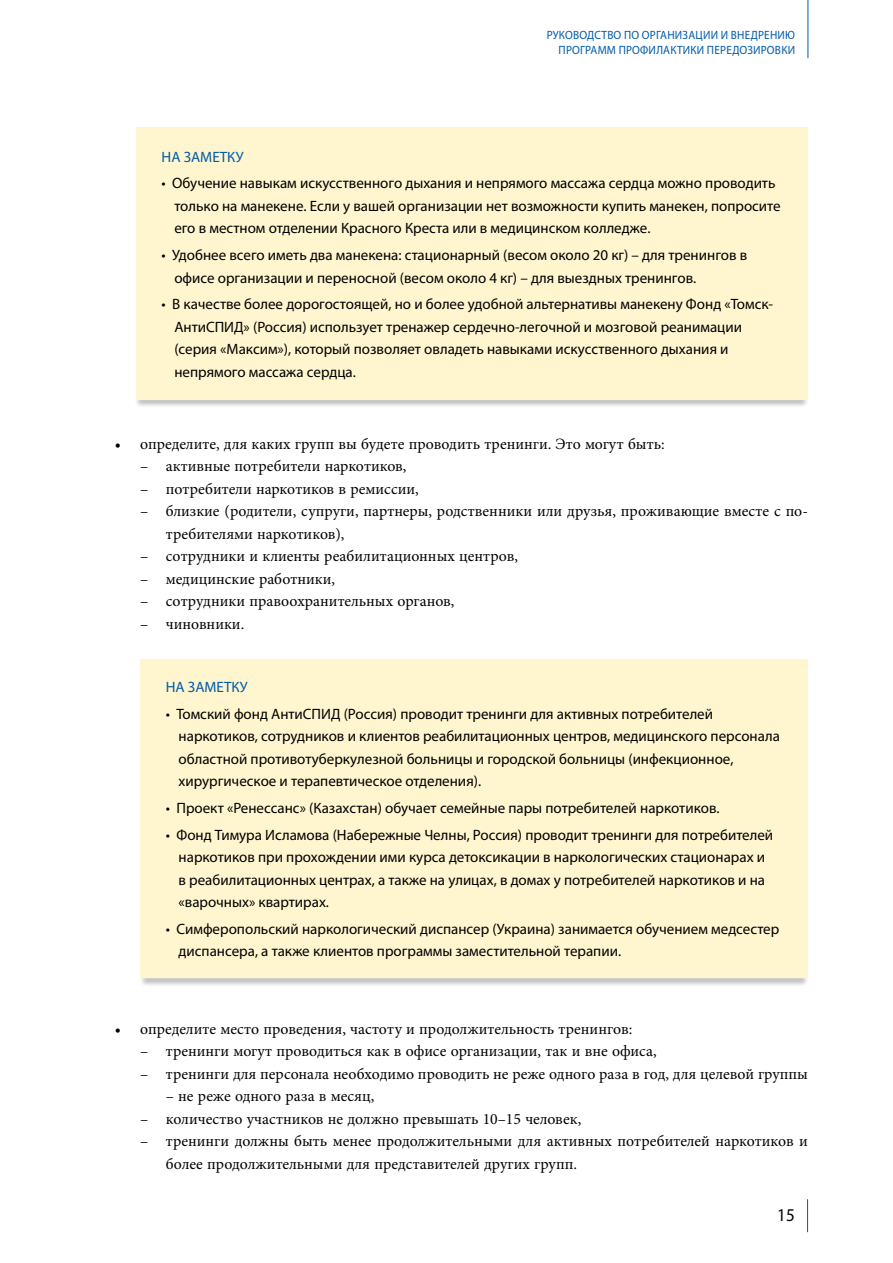
<style>
.page{position:relative;width:893px;height:1263px;background:#fff}
.page>*{position:absolute;margin:0;border:0;box-sizing:border-box;transform-origin:0 0}
.t1{font:18px "Myriad Pro";color:#000;scale:.95 1}
.t2{font:15.75px/22.5px "Minion Pro";color:#000}
.t3{font:15px/22.5px "Myriad Pro";color:#000}
.t4{font:15px "Myriad Pro";color:#005ba9}
.t5{font:12px/15px "Myriad Pro";letter-spacing:.02em;color:#005ba9;text-align:right;scale:.94 1}
</style>
<div class="page">
<hr style="left:807px;top:0;width:1px;height:58px;background:#005ba9">
<hr style="left:807px;top:1199px;width:1px;height:33px;background:#005ba9">
<div style="left:139px;top:973px;width:676px;height:20px;background:#000;opacity:.3"></div>
<div style="left:140px;top:659px;width:668px;height:319px;background:#fff5cf"></div>
<div style="left:134px;top:394px;width:681px;height:20px;background:#000;opacity:.3"></div>
<div style="left:136px;top:128px;width:672px;height:272px;background:#fff5cf"></div>
<p class="t5" style="left:547px;top:27px;width:266px">Руководство по организации и внедрению программ профилактики передозировки</p>
<p class="t4" style="left:162px;top:147px;width:49px">НА ЗАМЕТКУ</p>
<p class="t3" style="left:174px;top:172px;width:608px;text-indent:-13px">• Обучение навыкам искусственного дыхания и непрямого массажа сердца можно проводить только на манекене. Если у вашей организации нет возможности купить манекен, попросите его в местном отделении Красного Креста или в медицинском колледже.</p>
<p class="t3" style="left:174px;top:244px;width:574px;text-indent:-13px">• Удобнее всего иметь два манекена: стационарный (весом около 20 кг) – для тренингов в офисе организации и переносной (весом около 4 кг) – для выездных тренингов.</p>
<p class="t3" style="left:174px;top:293px;width:600px;text-indent:-13px">• В качестве более дорогостоящей, но и более удобной альтернативы манекену Фонд «Томск-<br>АнтиСПИ</p>
<p class="t3" style="left:174px;top:315px;width:569px;text-indent:60px">Д» (Россия) использует тренажер сердечно-легочной и мозговой реанимации (серия «Максим»), который позволяет овладеть навыками искусственного дыхания и непрямого массажа сердца.</p>
<p class="t2" style="left:115px;top:432px;width:551px">• определите, для каких групп вы будете проводить тренинги. Это могут быть:</p>
<p class="t2" style="left:140px;top:455px;width:268px">– активные потребители наркотиков,</p>
<p class="t2" style="left:140px;top:477px;width:280px">– потребители наркотиков в ремиссии,</p>
<p class="t2" style="left:166px;top:500px;width:644px;text-indent:-26px">– близкие (родители, супруги, партнеры, родственники или друзья, проживающие вместе с по&shy;требителями наркотиков),</p>
<p class="t2" style="left:140px;top:545px;width:379px">– сотрудники и клиенты реабилитационных центров,</p>
<p class="t2" style="left:140px;top:567px;width:196px">– медицинские работники,</p>
<p class="t2" style="left:140px;top:590px;width:316px">– сотрудники правоохранительных органов,</p>
<p class="t2" style="left:140px;top:612px;width:105px">– чиновники.</p>
<p class="t4" style="left:166px;top:678px;width:49px">НА ЗАМЕТКУ</p>
<p class="t3" style="left:179px;top:702px;width:603px;text-indent:-13px">• Томский фонд АнтиСПИД (Россия) проводит тренинги для активных потребителей наркотиков, сотрудников и клиентов реабилитационных центров, медицинского персонала областной противотуберкулезной больницы и городской больницы (инфекционное, хирургическое и терапевтическое отделения).</p>
<p class="t3" style="left:166px;top:796px;width:555px">• Проект «Ренессанс» (Казахстан) обучает семейные пары потребителей наркотиков.</p>
<p class="t3" style="left:179px;top:823px;width:596px;text-indent:-13px">• Фонд Тимура Исламова (Набережные Челны, Россия) проводит тренинги для потребителей наркотиков при прохождении ими курса детоксикации в наркологических стационарах и в реабилитационных центрах, а также на улицах, в домах у потребителей наркотиков и на «варочных» квартирах.</p>
<p class="t3" style="left:179px;top:917px;width:602px;text-indent:-13px">• Симферопольский наркологический диспансер (Украина) занимается обучением медсестер диспансера, а также клиентов программы заместительной терапии.</p>
<p class="t2" style="left:115px;top:1017px;width:519px">• определите место проведения, частоту и продолжительность тренингов:</p>
<p class="t2" style="left:140px;top:1040px;width:518px">– тренинги могут проводиться как в офисе организации, так и вне офиса,</p>
<p class="t2" style="left:140px;top:1062px;width:669px">– тренинги для персонала необходимо проводить не реже одного раза в год, для целевой группы</p>
<p class="t2" style="left:166px;top:1085px;width:210px">– не реже одного раза в месяц,</p>
<p class="t2" style="left:140px;top:1107px;width:442px">– количество участников не должно превышать 10–15 человек,</p>
<p class="t2" style="left:166px;top:1130px;width:644px;text-indent:-26px">– тренинги должны быть менее продолжительными для активных потребителей наркотиков и более продолжительными для представителей других групп.</p>
<p class="t1" style="left:777px;top:1203px;width:20px">15</p>
</div>
